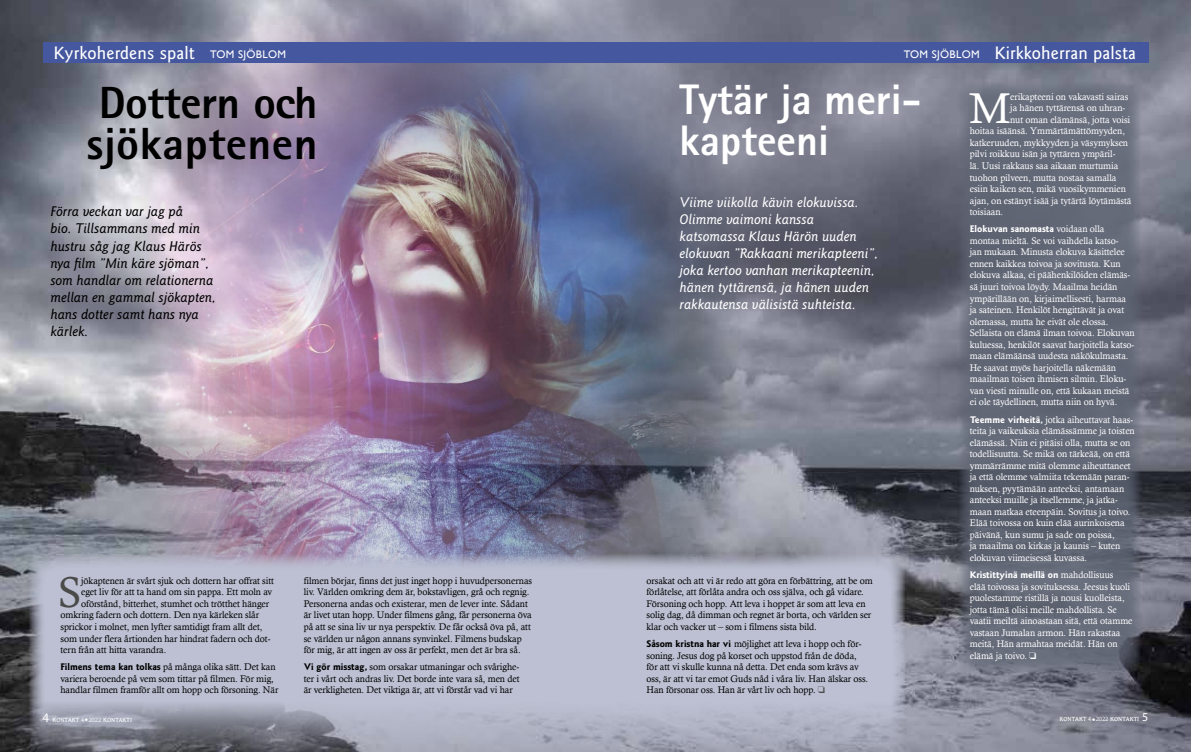
<style>
.page{position:relative;width:1191px;height:752px;background:#fff}
.page>*{position:absolute;margin:0;border:0;box-sizing:border-box;transform-origin:0 0}
.t1{font:800 45.1px/41px "Rotis Sans Serif";letter-spacing:.01em;color:#000}
.t2{font:43.1px "Calisto";color:#4a4a49}
.t3{font:43.1px "Calisto";color:#fff}
.t4{font:800 42.7px/41px "Rotis Sans Serif";color:#fff}
.t5{font:500 18px "AT Goudy Sans";letter-spacing:.01em;color:#fff}
.t6{font:italic 500 14px/17px "AT Goudy Sans";color:#fff}
.t7{font:italic 500 14px/17px "AT Goudy Sans";color:#000}
.t8{font:9.6px/11.5px "Calisto";letter-spacing:-.005em;color:#fff}
.t9{font:9.6px/11.5px "Calisto";letter-spacing:-.005em;color:#000}
.t10{font:700 9.6px "AT Goudy Sans";letter-spacing:-.005em;color:#fff}
.t11{font:8px "Martti";color:#fff;scale:.95 1}
.s1{font-family:"Gill Sans";font-weight:400;font-size:11px}
.s2{font-family:"Calisto";font-weight:400}
.s3{font-family:"AT Goudy Sans";font-weight:700}
.s4{color:#4a4a49}
.s5{font-family:"Myriad Pro";font-size:13px}
.s6{font-size:5.6px}
.s7{font-family:"Myriad Pro";font-size:12px}
</style>
<div class="page">
<img style="left:0;top:0;width:1191px;height:751px">
<img style="left:135px;top:0;width:607px;height:554px">
<div style="left:43px;top:43px;width:1105px;height:20px;background:#45579e"></div>
<svg style="left:29px;top:554px;width:875px;height:197px;fill:#bcc0d2"></svg>
<div style="left:959px;top:82px;width:181px;height:590px;background:#606675"></div>
<h3 class="t5" style="left:54px;top:42px;width:234px">Kyrkoherdens spalt <span class="s1">TOM SJÖBLOM</span></h3>
<h3 class="t5" style="left:903px;top:42px;width:234px"><span class="s1">TOM SJÖBLOM</span> Kirkkoherran palsta</h3>
<h1 class="t1" style="left:86px;top:81px;width:233px">Dottern och sjökaptenen</h1>
<h3 class="t4" style="left:679px;top:79px;width:243px">Tytär ja meri&shy;kapteeni</h3>
<h3 class="t6" style="left:679px;top:193px;width:200px">Viime viikolla kävin elokuvissa.<br>Olimme vaimoni kanssa katsomassa Klaus Härön uuden elokuvan ”Rakkaani merikapteeni”, joka kertoo vanhan merikapteenin, hänen tyttärensä, ja hänen uuden rakkautensa välisistä suhteista.</h3>
<h2 class="t3" style="left:969px;top:83px;width:42px">M</h2>
<p class="t8" style="left:1010px;top:91px;width:120px">erikapteeni on vakavasti sairas</p>
<p class="t8" style="left:1010px;top:102px;width:116px">ja hänen tyttärensä on uhran-</p>
<p class="t8" style="left:1010px;top:114px;width:121px">nut oman elämänsä, jotta voisi</p>
<p class="t8" style="left:969px;top:125px;width:157px">hoitaa isäänsä. Ymmärtämättömyyden,</p>
<p class="t8" style="left:969px;top:137px;width:160px">katkeruuden, mykkyyden ja väsymyksen</p>
<p class="t8" style="left:969px;top:148px;width:147px">pilvi roikkuu isän ja tyttären ympäril-</p>
<p class="t8" style="left:969px;top:160px;width:150px">lä. Uusi rakkaus saa aikaan murtumia</p>
<p class="t8" style="left:969px;top:171px;width:148px">tuohon pilveen, mutta nostaa samalla</p>
<p class="t8" style="left:969px;top:183px;width:158px">esiin kaiken sen, mikä vuosikymmenien</p>
<p class="t8" style="left:969px;top:194px;width:163px">ajan, on estänyt isää ja tytärtä löytämästä</p>
<p class="t8" style="left:969px;top:206px;width:35px">toisiaan.</p>
<p class="t10" style="left:969px;top:223px;width:136px">Elokuvan sanomasta <span class="s2">voidaan olla</span></p>
<p class="t8" style="left:969px;top:234px;width:166px">montaa mieltä. Se voi vaihdella katso-<br>jan mukaan. Minusta elokuva käsittelee ennen kaikkea toivoa ja sovitusta. Kun elokuva alkaa, ei päähenkilöiden elämäs&shy;sä juuri toivoa löydy. Maailma heidän ympärillään on, kirjaimellisesti, harmaa ja sateinen. Henkilöt hengittävät ja ovat olemassa, mutta he eivät ole elossa.<br>Sellaista on elämä ilman toivoa. Elokuvan kuluessa, henkilöt saavat harjoitella katso&shy;maan elämäänsä uudesta näkökulmasta.<br>He saavat myös harjoitella näkemään maailman toisen ihmisen silmin. Eloku&shy;van viesti minulle on, että kukaan meistä ei ole täydellinen, mutta niin on hyvä.</p>
<p class="t8" style="left:969px;top:413px;width:166px"><span class="s3">Teemme virheitä,</span> jotka aiheuttavat haas&shy;teita ja vaikeuksia elämässämme ja toisten elämässä. Niin ei pitäisi olla, mutta se on todellisuutta. Se mikä on tärkeää, on että ymmärrämme mitä olemme aiheuttaneet ja että olemme valmiita tekemään paran&shy;nuksen, pyytämään anteeksi, antamaan anteeksi muille ja itsellemme, ja jatka&shy;maan matkaa eteenpäin. Sovitus ja toivo.<br>Elää toivossa on kuin elää aurinkoisena päivänä, kun sumu ja sade on poissa,<br>ja maailma on kirkas ja kaunis – kuten elokuvan viimeisessä kuvassa.</p>
<p class="t10" style="left:969px;top:568px;width:145px">Kristittyinä meillä on <span class="s2">mahdollisuus</span></p>
<p class="t8" style="left:969px;top:580px;width:164px">elää toivossa ja sovituksessa. Jeesus kuoli puolestamme ristillä ja nousi kuolleista, jotta tämä olisi meille mahdollista. Se vaatii meiltä ainoastaan sitä, että otamme vastaan Jumalan armon. Hän rakastaa meitä, Hän armahtaa meidät. Hän on elämä ja toivo. ❏</p>
<h3 class="t7" style="left:50px;top:203px;width:167px">Förra veckan var jag på<br>bio. Tillsammans med min hustru såg jag Klaus Härös nya film ”Min käre sjöman”, som handlar om relationerna mellan en gammal sjökapten, hans dotter samt hans nya kärlek.</h3>
<h2 class="t2" style="left:58px;top:567px;width:25px">S</h2>
<p class="t9" style="left:81px;top:574px;width:194px">jökaptenen är svårt sjuk och dottern har offrat sitt</p>
<p class="t9" style="left:646px;top:574px;width:228px">orsakat och att vi är redo att göra en förbättring, att be om förlåtelse, att förlåta andra och oss själva, och gå vidare.<br>Försoning och hopp. Att leva i hoppet är som att leva en solig dag, då dimman och regnet är borta, och världen ser klar och vacker ut – som i filmens sista bild.</p>
<p class="t9" style="left:646px;top:637px;width:223px"><span class="s3">Såsom kristna har vi</span> möjlighet att leva i hopp och för&shy;soning. Jesus dog på korset och uppstod från de döda, för att vi skulle kunna nå detta. Det enda som krävs av oss, är att vi tar emot Guds nåd i våra liv. Han älskar oss.<br>Han försonar oss. Han är vårt liv och hopp. <span class="s4">❏</span></p>
<p class="t9" style="left:304px;top:574px;width:230px">filmen börjar, finns det just inget hopp i huvudpersonernas liv. Världen omkring dem är, bokstavligen, grå och regnig.<br>Personerna andas och existerar, men de lever inte. Sådant är livet utan hopp. Under filmens gång, får personerna öva på att se sina liv ur nya perspektiv. De får också öva på, att se världen ur någon annans synvinkel. Filmens budskap för mig, är att ingen av oss är perfekt, men det är bra så.</p>
<p class="t9" style="left:304px;top:660px;width:217px;text-align:justify"><span class="s3">Vi gör misstag,</span> som orsakar utmaningar och svårighe&shy;ter i vårt och andras liv. Det borde inte vara så, men det är verkligheten. Det viktiga är, att vi förstår vad vi har</p>
<p class="t9" style="left:81px;top:586px;width:192px">eget liv för att ta hand om sin pappa. Ett moln av</p>
<p class="t9" style="left:81px;top:597px;width:189px">oförstånd, bitterhet, stumhet och trötthet hänger</p>
<p class="t9" style="left:60px;top:609px;width:200px">omkring fadern och dottern. Den nya kärleken slår</p>
<p class="t9" style="left:60px;top:620px;width:203px">sprickor i molnet, men lyfter samtidigt fram allt det,</p>
<p class="t9" style="left:60px;top:632px;width:211px">som under flera årtionden har hindrat fadern och dot-</p>
<p class="t9" style="left:60px;top:643px;width:107px">tern från att hitta varandra.</p>
<p class="t9" style="left:60px;top:660px;width:219px"><span class="s3">Filmens tema kan tolkas</span> på många olika sätt. Det kan variera beroende på vem som tittar på filmen. För mig, handlar filmen framför allt om hopp och försoning. När</p>
<p class="t11" style="left:43px;top:713px;width:96px"><span class="s5">4</span> Kontakt <span class="s6">4 2022</span> Kontakti</p>
<p class="t11" style="left:1059px;top:713px;width:95px">Kontakt <span class="s6">4 2022</span> Kontakti <span class="s7">5</span></p>
</div>
